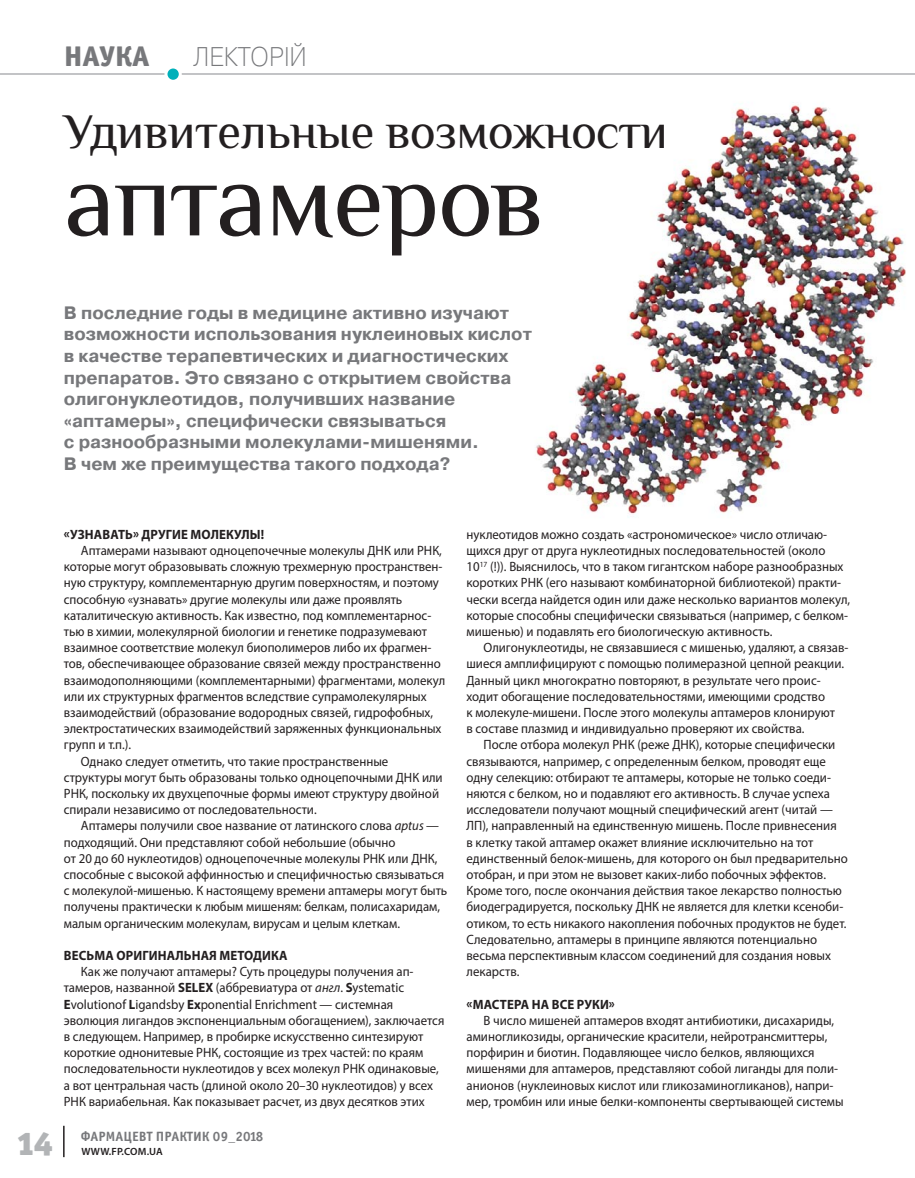
<style>
.page{position:relative;width:915px;height:1178px;background:#fff}
.page>*{position:absolute;margin:0;border:0;box-sizing:border-box;transform-origin:0 0}
.t1{font:105.75px "Philosopher";color:#231f20}
.t2{font:49.5px "Philosopher";color:#231f20}
.t3{font:33px "Officina Serif Black ITC";color:#b2b4b6}
.t4{font:28.5px "Officina Sans Extra Bold ITC";letter-spacing:.005em;color:#77787b}
.t5{font:27px "Pragmatica Light C";color:#77787b;scale:.9 1}
.t6{font:700 18px/21.6px "Pragmatica";color:#77787b}
.t7{font:13.5px/16.2px "Myriad Pro";color:#231f20;scale:.95 1}
.t8{font:700 13.5px "Myriad Pro";letter-spacing:.01em;color:#231f20;scale:.95 1}
.t9{font:13.5px "Officina Sans Bold ITC";letter-spacing:.01em;color:#77787b}
.t10{font:600 10.5px "Myriad Pro";letter-spacing:.02em;color:#231f20}
.s1{font-style:italic}
.s2{font-weight:700}
</style>
<div class="page">
<img style="left:536px;top:105px;width:370px;height:413px">
<hr style="left:63px;top:1126px;width:2px;height:31px;background:#231f20">
<hr style="left:0;top:73px;width:914px;height:2px;background:#afb1b4">
<svg style="left:166px;top:67px;width:14px;height:14px"></svg>
<div style="left:164px;top:65px;width:18px;height:18px;border:3px solid #fff;border-radius:50%"></div>
<h3 class="t4" style="left:64px;top:46px;width:86px">НАУКА</h3>
<h3 class="t5" style="left:193px;top:46px;width:127px">ЛЕКТОРІЙ</h3>
<h2 class="t2" style="left:64px;top:112px;width:605px">Удивительные возможности</h2>
<h1 class="t1" style="left:64px;top:158px;width:481px">аптамеров</h1>
<p class="t6" style="left:64px;top:304px;width:469px">В последние годы в медицине активно изучают возможности использования нуклеиновых кислот в качестве терапевтических и диагностических препаратов. Это связано с открытием свойства олигонуклеотидов, получивших название «аптамеры», специфически связываться<br>с разнообразными молекулами-мишенями.<br>В чем же преимущества такого подхода?</p>
<h3 class="t3" style="left:17px;top:1131px;width:37px">14</h3>
<p class="t8" style="left:64px;top:529px;width:212px">«УЗНАВАТЬ» ДРУГИЕ МОЛЕКУЛЫ!</p>
<p class="t7" style="left:81px;top:544px;width:381px">Аптамерами называют одноцепочечные молекулы ДНК или РНК,</p>
<p class="t7" style="left:64px;top:560px;width:400px">которые могут образовывать сложную трехмерную пространствен-</p>
<p class="t7" style="left:64px;top:576px;width:396px">ную структуру, комплементарную другим поверхностям, и поэтому</p>
<p class="t7" style="left:64px;top:592px;width:358px">способную «узнавать» другие молекулы или даже проявлять</p>
<p class="t7" style="left:64px;top:608px;width:388px">каталитическую активность. Как известно, под комплементарнос-</p>
<p class="t7" style="left:64px;top:625px;width:383px">тью в химии, молекулярной биологии и генетике подразумевают</p>
<p class="t7" style="left:64px;top:641px;width:388px">взаимное соответствие молекул биополимеров либо их фрагмен-</p>
<p class="t7" style="left:64px;top:657px;width:398px">тов, обеспечивающее образование связей между пространственно</p>
<p class="t7" style="left:64px;top:673px;width:403px">взаимодополняющими (комплементарными) фрагментами, молекул</p>
<p class="t7" style="left:64px;top:689px;width:383px">или их структурных фрагментов вследствие супрамолекулярных</p>
<p class="t7" style="left:64px;top:706px;width:390px">взаимодействий (образование водородных связей, гидрофобных,</p>
<p class="t7" style="left:64px;top:722px;width:399px">электростатических взаимодействий заряженных функциональных</p>
<p class="t7" style="left:64px;top:738px;width:72px">групп и т.п.).</p>
<p class="t7" style="left:81px;top:754px;width:325px">Однако следует отметить, что такие пространственные</p>
<p class="t7" style="left:64px;top:770px;width:400px">структуры могут быть образованы только одноцепочными ДНК или</p>
<p class="t7" style="left:64px;top:787px;width:396px">РНК, поскольку их двухцепочные формы имеют структуру двойной</p>
<p class="t7" style="left:64px;top:803px;width:267px">спирали независимо от последовательности.</p>
<p class="t7" style="left:81px;top:819px;width:378px">Аптамеры получили свое название от латинского слова <span class="s1">aptus</span> —</p>
<p class="t7" style="left:64px;top:835px;width:350px">подходящий. Они представляют собой небольшие (обычно</p>
<p class="t7" style="left:64px;top:851px;width:394px">от 20 до 60 нуклеотидов) одноцепочечные молекулы РНК или ДНК,</p>
<p class="t7" style="left:64px;top:868px;width:402px">способные с высокой аффинностью и специфичностью связываться</p>
<p class="t7" style="left:64px;top:884px;width:405px">с молекулой-мишенью. К настоящему времени аптамеры могут быть</p>
<p class="t7" style="left:64px;top:900px;width:397px">получены практически к любым мишеням: белкам, полисахаридам,</p>
<p class="t7" style="left:64px;top:916px;width:355px">малым органическим молекулам, вирусам и целым клеткам.</p>
<p class="t8" style="left:64px;top:950px;width:237px">ВЕСЬМА ОРИГИНАЛЬНАЯ МЕТОДИКА</p>
<p class="t7" style="left:64px;top:965px;width:402px;text-indent:17px">Как же получают аптамеры? Суть процедуры получения ап&shy;тамеров, названной <span class="s2">SELEX</span> (аббревиатура от <span class="s1">англ</span>. <span class="s2">S</span>ystematic <span class="s2">E</span>volutionof <span class="s2">L</span>igandsby <span class="s2">Ex</span>ponential Enrichment — системная эволюция лигандов экспоненциальным обогащением), заключается в следующем. Например, в пробирке искусственно синтезируют короткие однонитевые РНК, состоящие из трех частей: по краям последовательности нуклеотидов у всех молекул РНК одинаковые, а вот центральная часть (длиной около 20–30 нуклеотидов) у всех РНК вариабельная. Как показывает расчет, из двух десятков этих</p>
<p class="t9" style="left:81px;top:1131px;width:184px">ФАРМАЦЕВТ ПРАКТИК 09_2018</p>
<p class="t10" style="left:81px;top:1147px;width:83px">WWW.FP.COM.UA</p>
<p class="t7" style="left:466px;top:527px;width:405px">нуклеотидов можно создать «астрономическое» число отличаю&shy;щихся друг от друга нуклеотидных последовательностей (около<br>10<sup>17</sup> (!)). Выяснилось, что в таком гигантском наборе разнообразных коротких РНК (его называют комбинаторной библиотекой) практи&shy;чески всегда найдется один или даже несколько вариантов молекул, которые способны специфически связываться (например, с белком&shy;мишенью) и подавлять его биологическую активность.</p>
<p class="t7" style="left:466px;top:641px;width:403px;text-indent:17px">Олигонуклеотиды, не связавшиеся с мишенью, удаляют, а связав&shy;шиеся амплифицируют с помощью полимеразной цепной реакции.<br>Данный цикл многократно повторяют, в результате чего проис&shy;ходит обогащение последовательностями, имеющими сродство<br>к молекуле-мишени. После этого молекулы аптамеров клонируют<br>в составе плазмид и индивидуально проверяют их свойства.</p>
<p class="t7" style="left:466px;top:738px;width:403px;text-indent:17px">После отбора молекул РНК (реже ДНК), которые специфически связываются, например, с определенным белком, проводят еще одну селекцию: отбирают те аптамеры, которые не только соеди&shy;няются с белком, но и подавляют его активность. В случае успеха исследователи получают мощный специфический агент (читай — ЛП), направленный на единственную мишень. После привнесения<br>в клетку такой аптамер окажет влияние исключительно на тот единственный белок-мишень, для которого он был предварительно отобран, и при этом не вызовет каких-либо побочных эффектов.<br>Кроме того, после окончания действия такое лекарство полностью биодеградируется, поскольку ДНК не является для клетки ксеноби&shy;отиком, то есть никакого накопления побочных продуктов не будет.<br>Следовательно, аптамеры в принципе являются потенциально весьма перспективным классом соединений для создания новых лекарств.</p>
<p class="t8" style="left:466px;top:999px;width:157px">«МАСТЕРА НА ВСЕ РУКИ»</p>
<p class="t7" style="left:466px;top:1013px;width:398px;text-indent:17px">В число мишеней аптамеров входят антибиотики, дисахариды, аминогликозиды, органические красители, нейротрансмиттеры, порфирин и биотин. Подавляющее число белков, являющихся мишенями для аптамеров, представляют собой лиганды для поли&shy;анионов (нуклеиновых кислот или гликозаминогликанов), напри&shy;мер, тромбин или иные белки-компоненты свертывающей системы</p>
</div>
